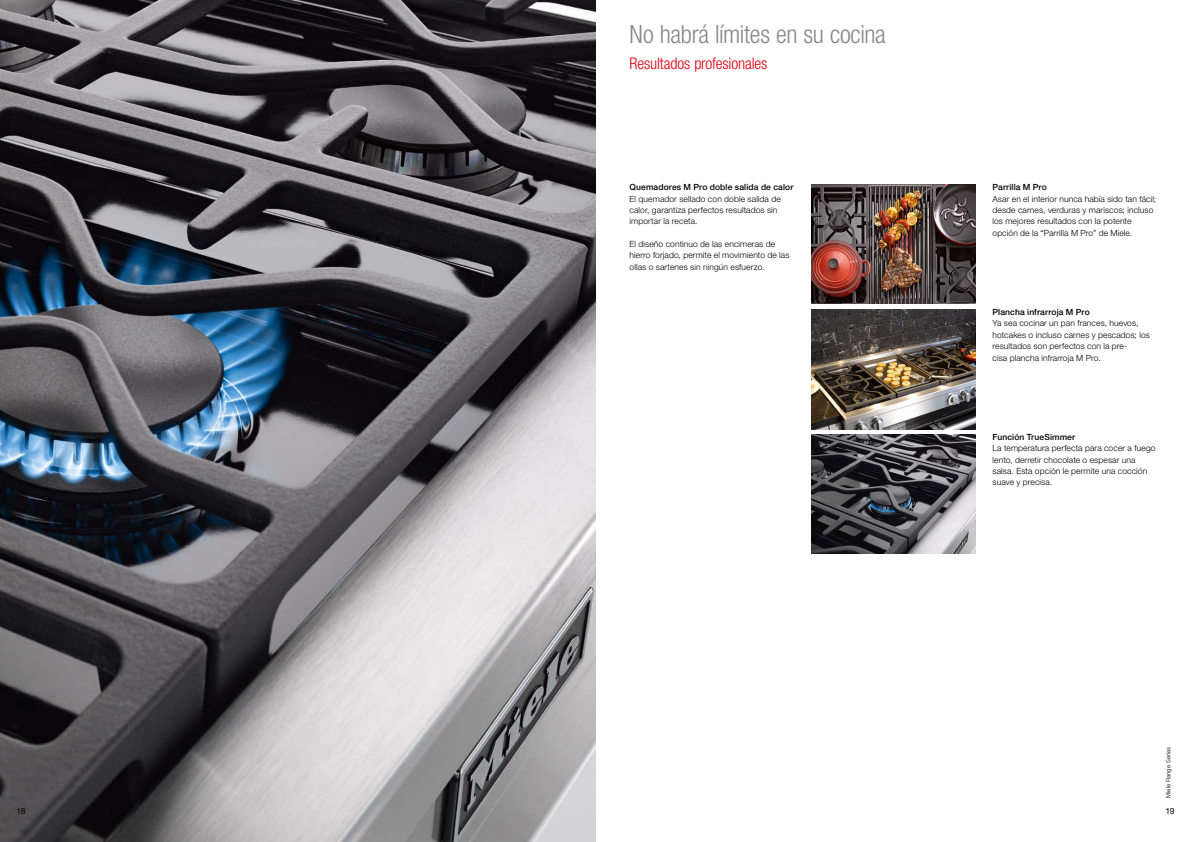
<style>
.page{position:relative;width:1191px;height:842px;background:#fff}
.page>*{position:absolute;margin:0;border:0;box-sizing:border-box;transform-origin:0 0}
.Seiten_u_Titel_Headl{font:300 condensed 25px "Helvetica Neue LTW1 G";letter-spacing:-.015em;color:#878786}
.Seiten_u_Titel_Subli{font:300 condensed 16px "Helvetica Neue LTW1 G";letter-spacing:-.01em;color:#e3000f}
.Bodytext{font:300 8.5px/11.3px "Helvetica Neue LTW1 G";letter-spacing:.015em;color:#000}
.Bodytext_Headline{font:500 8.5px "Helvetica Neue LTW1 G";letter-spacing:.015em;color:#000}
.t1{font:8.5px "Helvetica Neue LTW1 G";color:#000}
.t2{font:300 6px "Helvetica Neue LTW1 G";letter-spacing:.025em;color:#000}
</style>
<div class="page">
<img style="left:0;top:0;width:595px;height:842px">
<img style="left:811px;top:185px;width:164px;height:119px">
<img style="left:811px;top:310px;width:164px;height:119px">
<img style="left:811px;top:435px;width:164px;height:119px">
<p class="Seiten_u_Titel_Headl" style="left:629px;top:20px;width:258px">No habrá límites en su cocina</p>
<p class="Seiten_u_Titel_Subli" style="left:629px;top:54px;width:139px">Resultados profesionales</p>
<p class="Bodytext_Headline" style="left:629px;top:182px;width:165px">Quemadores M Pro doble salida de calor</p>
<p class="Bodytext" style="left:629px;top:193px;width:153px">El quemador sellado con doble salida de calor, garantiza perfectos resultados sin importar la receta.</p>
<p class="Bodytext" style="left:629px;top:238px;width:161px">El diseño continuo de las encimeras de hierro forjado, permite el movimiento de las ollas o sartenes sin ningún esfuerzo.</p>
<p class="Bodytext_Headline" style="left:992px;top:182px;width:56px">Parrilla M Pro</p>
<p class="Bodytext" style="left:992px;top:193px;width:165px">Asar en el interior nunca había sido tan fácil; desde carnes, verduras y mariscos; incluso los mejores resultados con la potente opción de la “Parrilla M Pro” de Miele.</p>
<p class="Bodytext_Headline" style="left:992px;top:307px;width:99px">Plancha infrarroja M Pro</p>
<p class="Bodytext" style="left:992px;top:318px;width:159px">Ya sea cocinar un pan frances, huevos, hotcakes o incluso carnes y pescados; los resultados son perfectos con la pre-<br>cisa plancha infrarroja M Pro.</p>
<p class="Bodytext_Headline" style="left:992px;top:432px;width:84px">Función TrueSimmer</p>
<p class="Bodytext" style="left:992px;top:442px;width:165px">La temperatura perfecta para cocer a fuego lento, derretir chocolate o espesar una salsa. Esta opción le permite una cocción suave y precisa.</p>
<p class="t2" style="left:1164px;top:798px;width:53px;rotate:-90deg">Miele Range Series</p>
<p class="t1" style="left:16px;top:806px;width:11px">18</p>
<p class="t1" style="left:1165px;top:806px;width:11px">19</p>
</div>
